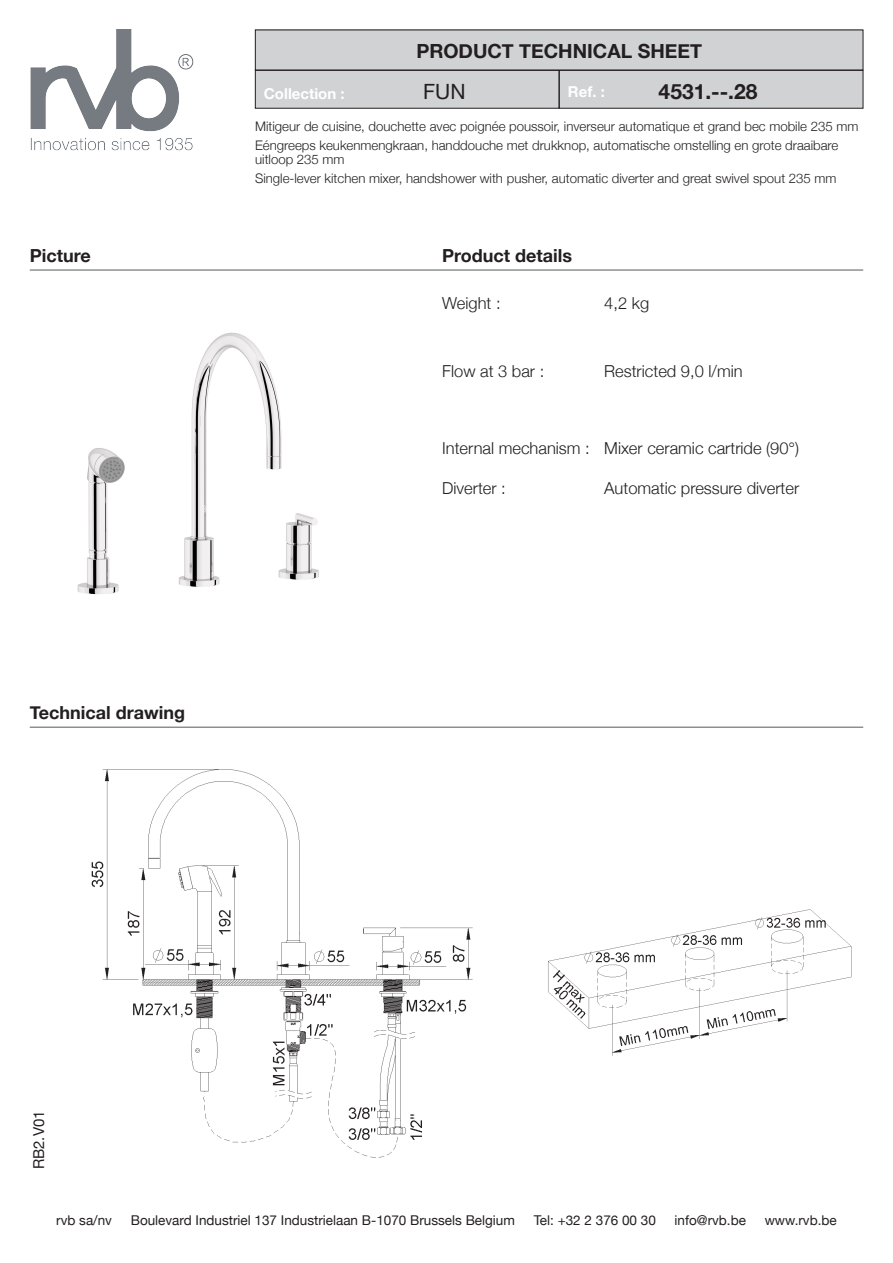
<style>
.page{position:relative;width:893px;height:1263px;background:#fff}
.page>*{position:absolute;margin:0;border:0;box-sizing:border-box;transform-origin:0 0}
.t1{font:700 21px "Helvetica Neue";color:#231f20}
.t2{font:21px "Helvetica Neue";color:#231f20}
.t3{font:700 19.5px "Helvetica Neue";color:#231f20}
.t4{font:700 18px "Helvetica Neue";color:#231f20}
.t5{font:300 16.5px "Helvetica Neue";color:#231f20}
.t6{font:700 15px "Helvetica Neue";color:#fff}
.t7{font:15px "Helvetica Neue";color:#231f20}
.t8{font:13.5px "Helvetica Neue";color:#231f20}
.t9{font:300 13.2px/19.5px "Helvetica Neue";color:#231f20}
</style>
<div class="page">
<img style="left:30px;top:30px;width:164px;height:121px">
<div style="left:255px;top:70px;width:304px;height:38px;background:#d1d2d4"></div>
<div style="left:255px;top:70px;width:304px;height:38px;border:1px solid #231f20"></div>
<div style="left:559px;top:70px;width:304px;height:38px;background:#d1d2d4"></div>
<div style="left:559px;top:70px;width:304px;height:38px;border:1px solid #231f20"></div>
<div style="left:255px;top:30px;width:608px;height:40px;background:#d1d2d4"></div>
<hr style="left:30px;top:727px;width:833px;height:1px;background:#57585a">
<hr style="left:30px;top:270px;width:833px;height:1px;background:#57585a">
<img style="left:77px;top:332px;width:242px;height:263px">
<img style="left:548px;top:909px;width:304px;height:147px">
<img style="left:91px;top:769px;width:382px;height:389px">
<p class="t3" style="left:416px;top:39px;width:287px">PRODUCT TECHNICAL SHEET</p>
<p class="t2" style="left:423px;top:79px;width:44px">FUN</p>
<p class="t1" style="left:659px;top:79px;width:100px">4531.--.28</p>
<p class="t6" style="left:264px;top:84px;width:82px">Collection :</p>
<p class="t6" style="left:568px;top:82px;width:38px">Ref. :</p>
<p class="t4" style="left:30px;top:244px;width:63px">Picture</p>
<p class="t9" style="left:255px;top:116px;width:605px">Mitigeur de cuisine, douchette avec poignée poussoir, inverseur automatique et grand bec mobile 235 mm<br>Eéngreeps keukenmengkraan, handdouche met drukknop, automatische omstelling en grote draaibare</p>
<p class="t9" style="left:255px;top:149px;width:583px">uitloop 235 mm<br>Single-lever kitchen mixer, handshower with pusher, automatic diverter and great swivel spout 235 mm</p>
<p class="t4" style="left:442px;top:244px;width:131px">Product details</p>
<p class="t5" style="left:442px;top:293px;width:60px">Weight :</p>
<p class="t5" style="left:604px;top:293px;width:46px">4,2 kg</p>
<p class="t5" style="left:442px;top:361px;width:104px">Flow at 3 bar :</p>
<p class="t5" style="left:604px;top:361px;width:140px">Restricted 9,0 l/min</p>
<p class="t5" style="left:442px;top:438px;width:358px">Internal mechanism : Mixer ceramic cartride (90°)</p>
<p class="t5" style="left:442px;top:478px;width:65px">Diverter :</p>
<p class="t5" style="left:604px;top:478px;width:196px">Automatic pressure diverter</p>
<p class="t4" style="left:30px;top:702px;width:157px">Technical drawing</p>
<p class="t7" style="left:30px;top:1169px;width:60px;rotate:-90deg">RB2.V01</p>
<p class="t7" style="left:30px;top:1149px;width:10px;rotate:-90deg">0</p>
<p class="t8" style="left:56px;top:1212px;width:57px">rvb sa/nv</p>
<p class="t8" style="left:131px;top:1212px;width:386px">Boulevard Industriel 137 Industrielaan B-1070 Brussels Belgium</p>
<p class="t8" style="left:534px;top:1212px;width:124px">Tel: +32 2 376 00 30</p>
<p class="t8" style="left:675px;top:1212px;width:73px">info@rvb.be</p>
<p class="t8" style="left:765px;top:1212px;width:73px">www.rvb.be</p>
</div>
